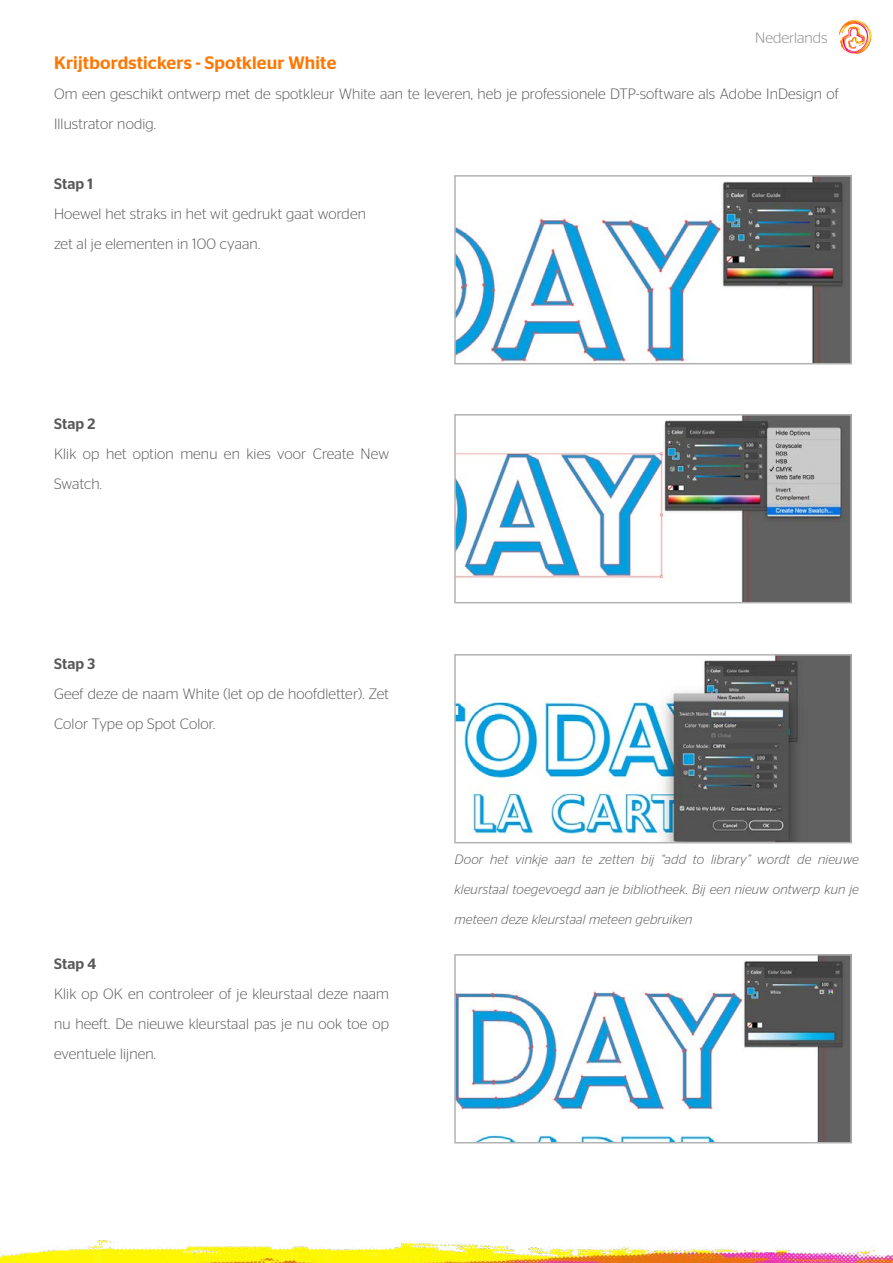
<style>
.page{position:relative;width:893px;height:1263px;background:#fff}
.page>*{position:absolute;margin:0;border:0;box-sizing:border-box;transform-origin:0 0}
.t1{font:500 18px "Stag Sans";letter-spacing:.01em;color:#ff7600}
.t2{font:300 15px/30px "Stag Sans";letter-spacing:.01em;color:#585858}
.t3{font:500 15px "Stag Sans";letter-spacing:.01em;color:#585858}
.t4{font:300 15px "Stag Sans";color:#888}
.t5{font:italic 300 13.5px "Stag Sans";letter-spacing:.01em;color:#585858}
</style>
<div class="page">
<img style="left:0;top:1240px;width:893px;height:23px">
<svg style="left:839px;top:20px;width:33px;height:34px"></svg>
<img style="left:457px;top:178px;width:392px;height:183px">
<div style="left:454px;top:175px;width:398px;height:189px;border:2px solid #b3b2b2"></div>
<img style="left:457px;top:417px;width:392px;height:183px">
<div style="left:454px;top:414px;width:398px;height:189px;border:2px solid #b3b2b2"></div>
<img style="left:457px;top:657px;width:392px;height:183px">
<div style="left:454px;top:654px;width:398px;height:189px;border:2px solid #b3b2b2"></div>
<img style="left:457px;top:957px;width:392px;height:183px">
<div style="left:454px;top:954px;width:398px;height:189px;border:2px solid #b3b2b2"></div>
<p class="t4" style="left:755px;top:30px;width:74px">Nederlands</p>
<p class="t1" style="left:54px;top:52px;width:284px">Krijtbordstickers - Spotkleur White</p>
<p class="t2" style="left:54px;top:79px;width:786px">Om een geschikt ontwerp met de spotkleur White aan te leveren, heb je professionele DTP-software als Adobe InDesign of<br>Illustrator nodig.</p>
<p class="t3" style="left:54px;top:175px;width:41px">Stap 1</p>
<p class="t2" style="left:54px;top:199px;width:313px">Hoewel het straks in het wit gedrukt gaat worden zet al je elementen in 100 cyaan.</p>
<p class="t3" style="left:54px;top:415px;width:43px">Stap 2</p>
<p class="t2" style="left:54px;top:439px;width:337px">Klik op het option menu en kies voor Create New<br>Swatch.</p>
<p class="t3" style="left:54px;top:655px;width:43px">Stap 3</p>
<p class="t2" style="left:54px;top:679px;width:337px">Geef deze de naam White (let op de hoofdletter). Zet<br>Color Type op Spot Color.</p>
<p class="t3" style="left:54px;top:955px;width:44px">Stap 4</p>
<p class="t2" style="left:54px;top:979px;width:337px;text-align:justify">Klik op OK en controleer of je kleurstaal deze naam nu heeft. De nieuwe kleurstaal pas je nu ook toe op eventuele lijnen.</p>
<p class="t5" style="left:455px;top:852px;width:406px">Door het vinkje aan te zetten bij “add to library” wordt de nieuwe</p>
<p class="t5" style="left:455px;top:882px;width:406px">kleurstaal toegevoegd aan je bibliotheek. Bij een nieuw ontwerp kun je</p>
<p class="t5" style="left:455px;top:912px;width:239px">meteen deze kleurstaal meteen gebruiken</p>
</div>
